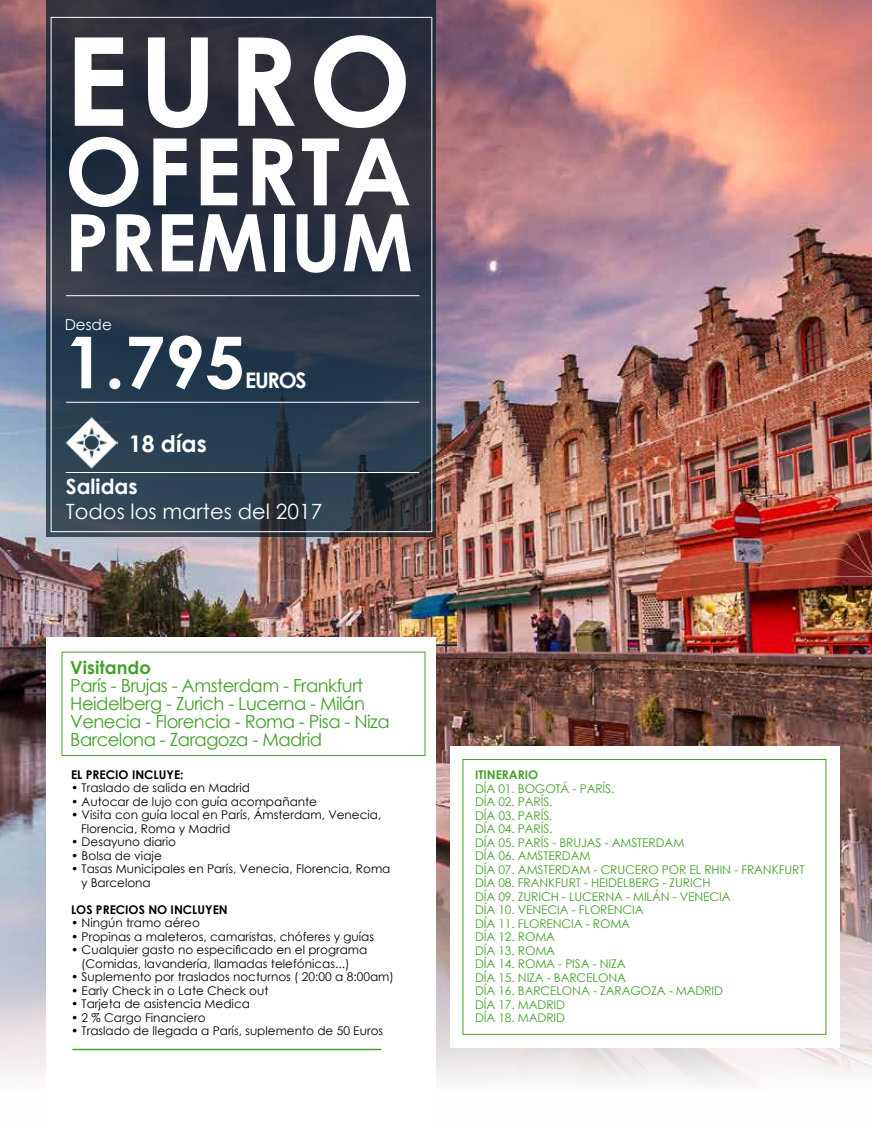
<style>
.page{position:relative;width:872px;height:1127px;background:#fff}
.page>*{position:absolute;margin:0;border:0;box-sizing:border-box;transform-origin:0 0}
.t1{font:700 123px "Century Gothic";color:#fff}
.t2{font:700 93px "Century Gothic";letter-spacing:.03em;color:#fff}
.t3{font:700 79.5px "Century Gothic";color:#fff}
.t4{font:700 71.7px "Century Gothic";color:#fff}
.t5{font:700 22.95px "Century Gothic";color:#fff}
.t6{font:700 21.45px "Century Gothic";letter-spacing:-.06em;color:#fff}
.t7{font:21px "Century Gothic";color:#fff}
.t8{font:700 21px "Century Gothic";color:#fff}
.t9{font:18px/18px "Century Gothic";letter-spacing:-.03em;color:#44a12b}
.t10{font:700 18px "Century Gothic";color:#44a12b}
.t11{font:15.15px "Century Gothic";color:#fff}
.t12{font:12px/13.5px "Century Gothic";color:#000}
.t13{font:12px/13.5px "Century Gothic";letter-spacing:-.01em;color:#44a12b}
.t14{font:700 12px "Century Gothic";color:#000}
.t15{font:700 12px "Century Gothic";color:#44a12b}
</style>
<div class="page">
<img style="left:0;top:0;width:872px;height:1083px">
<svg style="left:47px;top:0;width:389px;height:536px;background:#2d3645"></svg>
<hr style="left:66px;top:472px;width:353px;height:1px;background:#fff">
<hr style="left:66px;top:295px;width:353px;height:1px;background:#fff">
<hr style="left:66px;top:402px;width:353px;height:1px;background:#fff">
<img style="left:66px;top:416px;width:51px;height:52px">
<div style="left:47px;top:638px;width:389px;height:489px;background:#fff"></div>
<div style="left:62px;top:652px;width:363px;height:104px;border:1px solid #44a12b"></div>
<hr style="left:72px;top:1049px;width:309px;height:1px;background:#44a12b">
<div style="left:451px;top:746px;width:389px;height:301px;background:#fff"></div>
<div style="left:462px;top:759px;width:364px;height:276px;border:1px solid #44a12b"></div>
<h1 class="t1" style="left:65px;top:-12px;width:348px">EURO</h1>
<h2 class="t2" style="left:65px;top:101px;width:348px">OFERTA</h2>
<h3 class="t3" style="left:65px;top:182px;width:350px">PREMIUM</h3>
<p class="t11" style="left:65px;top:313px;width:49px">Desde</p>
<h3 class="t4" style="left:65px;top:308px;width:182px">1.795</h3>
<h3 class="t6" style="left:245px;top:364px;width:63px">EUROS</h3>
<h3 class="t5" style="left:129px;top:427px;width:79px">18 días</h3>
<h3 class="t8" style="left:66px;top:470px;width:73px">Salidas</h3>
<h3 class="t7" style="left:66px;top:497px;width:258px">Todos los martes del 2017</h3>
<h3 class="t10" style="left:70px;top:654px;width:82px">Visitando</h3>
<h3 class="t9" style="left:70px;top:676px;width:321px">París - Brujas - Amsterdam - Frankfurt Heidelberg - Zurich - Lucerna - Milán Venecia - Florencia - Roma - Pisa - Niza Barcelona - Zaragoza - Madrid</h3>
<p class="t14" style="left:71px;top:765px;width:114px">EL PRECIO INCLUYE:</p>
<p class="t12" style="left:71px;top:781px;width:181px">• Traslado de salida en Madrid</p>
<p class="t12" style="left:71px;top:794px;width:247px">• Autocar de lujo con guía acompañante</p>
<p class="t12" style="left:81px;top:808px;width:302px;text-indent:-10px">• Visita con guía local en París, Ámsterdam, Venecia,<br>Florencia, Roma y Madrid</p>
<p class="t12" style="left:71px;top:835px;width:107px">• Desayuno diario</p>
<p class="t12" style="left:71px;top:848px;width:92px">• Bolsa de viaje</p>
<p class="t12" style="left:81px;top:862px;width:311px;text-indent:-10px">• Tasas Municipales en París, Venecia, Florencia, Roma y Barcelona</p>
<p class="t14" style="left:71px;top:900px;width:158px">LOS PRECIOS NO INCLUYEN</p>
<p class="t12" style="left:71px;top:916px;width:130px">• Ningún tramo aéreo</p>
<p class="t12" style="left:71px;top:929px;width:305px">• Propinas a maleteros, camaristas, chóferes y guías</p>
<p class="t12" style="left:81px;top:943px;width:288px;text-indent:-10px">• Cualquier gasto no especificado en el programa (Comidas, lavandería, llamadas telefónicas...)</p>
<p class="t12" style="left:71px;top:970px;width:324px">• Suplemento por traslados nocturnos ( 20:00 a 8:00am)</p>
<p class="t12" style="left:71px;top:983px;width:199px">• Early Check in o Late Check out</p>
<p class="t12" style="left:71px;top:997px;width:180px">• Tarjeta de asistencia Medica</p>
<p class="t12" style="left:71px;top:1010px;width:136px">• 2 % Cargo Financiero</p>
<p class="t12" style="left:71px;top:1024px;width:314px">• Traslado de llegada a París, suplemento de 50 Euros</p>
<p class="t15" style="left:475px;top:766px;width:65px">ITINERARIO</p>
<p class="t13" style="left:475px;top:781px;width:331px">DÍA 01. BOGOTÁ - PARÍS.<br>DÍA 02. PARÍS.<br>DÍA 03. PARÍS.<br>DÍA 04. PARÍS.<br>DÍA 05. PARÍS - BRUJAS - AMSTERDAM<br>DÍA 06. AMSTERDAM<br>DÍA 07. AMSTERDAM - CRUCERO POR EL RHIN - FRANKFURT<br>DÍA 08. FRANKFURT - HEIDELBERG - ZURICH<br>DÍA 09. ZURICH - LUCERNA - MILÁN - VENECIA<br>DÍA 10. VENECIA - FLORENCIA<br>DÍA 11. FLORENCIA - ROMA<br>DÍA 12. ROMA<br>DÍA 13. ROMA<br>DÍA 14. ROMA - PISA - NIZA<br>DÍA 15. NIZA - BARCELONA<br>DÍA 16. BARCELONA - ZARAGOZA - MADRID<br>DÍA 17. MADRID<br>DÍA 18. MADRID</p>
</div>
